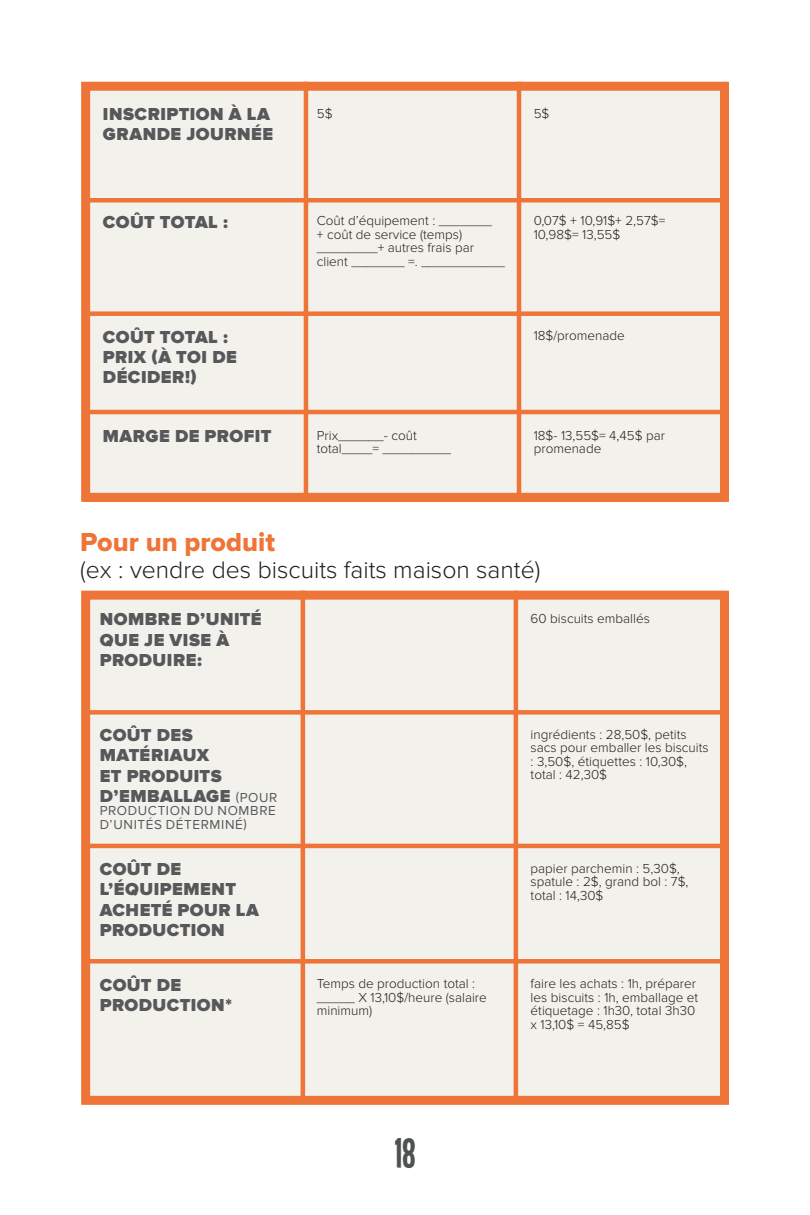
<style>
.page{position:relative;width:810px;height:1215px;background:#fff}
.page>*{position:absolute;margin:0;border:0;box-sizing:border-box;transform-origin:0 0}
.intertitre_gris{font:45px "Single Sleeve";color:#4e5151}
.texte_courant{font:27px "Proxima Nova Extrabld";color:#ef7437}
.texte_courant-2{font:300 24.75px "Proxima Nova";color:#231f20}
.intertitre_gris-2{font:900 18px/20.2px "Proxima Nova";letter-spacing:.03em;color:#57585a}
.texte_courant-3{font:300 13.5px/13.5px "Proxima Nova";color:#231f20}
.intertitre_gris-3{font:13.5px/13.5px "Proxima Nova";letter-spacing:.045em;color:#57585a}
.s1{font-weight:400;font-size:13.5px}
</style>
<div class="page">
<div style="left:81px;top:82px;width:648px;height:420px;background:#f2f1ec;border:9px solid #ef7437"></div>
<hr style="left:304px;top:82px;width:4px;height:418px;background:#ef7437">
<hr style="left:517px;top:82px;width:4px;height:418px;background:#ef7437">
<hr style="left:83px;top:198px;width:644px;height:4px;background:#ef7437">
<div style="left:83px;top:311px;width:644px;height:5px;background:#ef7437"></div>
<hr style="left:83px;top:410px;width:644px;height:4px;background:#ef7437">
<div style="left:83px;top:497px;width:644px;height:5px;background:#ef7437"></div>
<div style="left:81px;top:591px;width:648px;height:514px;background:#f2f1ec;border:9px solid #ef7437"></div>
<hr style="left:301px;top:591px;width:4px;height:506px;background:#ef7437">
<div style="left:85px;top:710px;width:643px;height:5px;background:#ef7437"></div>
<hr style="left:85px;top:844px;width:643px;height:4px;background:#ef7437">
<div style="left:85px;top:959px;width:643px;height:5px;background:#ef7437"></div>
<hr style="left:514px;top:591px;width:4px;height:506px;background:#ef7437">
<p class="intertitre_gris-2" style="left:103px;top:105px;width:172px">INSCRIPTION À LA<br>GRANDE JOURNÉE</p>
<p class="texte_courant-3" style="left:317px;top:107px;width:17px">5$</p>
<p class="texte_courant-3" style="left:534px;top:107px;width:17px">5$</p>
<p class="intertitre_gris-2" style="left:103px;top:212px;width:126px">COÛT TOTAL :</p>
<p class="texte_courant-3" style="left:317px;top:214px;width:190px">Coût d’équipement : _______<br>+ coût de service (temps) ________+ autres frais par client _______ =. ___________</p>
<p class="texte_courant-3" style="left:534px;top:214px;width:133px">0,07$ + 10,91$+ 2,57$=<br>10,98$= 13,55$</p>
<p class="intertitre_gris-2" style="left:103px;top:327px;width:126px">COÛT TOTAL :</p>
<p class="intertitre_gris-2" style="left:103px;top:347px;width:135px">PRIX (À TOI DE<br>DÉCIDER!)</p>
<p class="texte_courant-3" style="left:534px;top:329px;width:93px">18$/promenade</p>
<p class="intertitre_gris-2" style="left:103px;top:426px;width:170px">MARGE DE PROFIT</p>
<p class="texte_courant-3" style="left:317px;top:429px;width:136px">Prix______- coût total____= _________</p>
<p class="texte_courant-3" style="left:534px;top:429px;width:133px">18$- 13,55$= 4,45$ par promenade</p>
<p class="texte_courant" style="left:80px;top:526px;width:196px">Pour un produit</p>
<p class="texte_courant-2" style="left:80px;top:555px;width:462px">(ex : vendre des biscuits faits maison santé)</p>
<p class="intertitre_gris-2" style="left:100px;top:610px;width:163px">NOMBRE D’UNITÉ<br>QUE JE VISE À<br>PRODUIRE:</p>
<p class="texte_courant-3" style="left:531px;top:612px;width:121px">60 biscuits emballés</p>
<p class="intertitre_gris-2" style="left:100px;top:725px;width:179px">COÛT DES<br>MATÉRIAUX<br>ET PRODUITS<br>D’EMBALLAGE <span class="s1">(POUR</span></p>
<p class="intertitre_gris-3" style="left:100px;top:804px;width:178px">PRODUCTION DU NOMBRE<br>D’UNITÉS DÉTERMINÉ)</p>
<p class="intertitre_gris-2" style="left:100px;top:860px;width:161px">COÛT DE<br>L’ÉQUIPEMENT<br>ACHETÉ POUR LA<br>PRODUCTION</p>
<p class="intertitre_gris-2" style="left:100px;top:975px;width:134px">COÛT DE<br>PRODUCTION*</p>
<p class="texte_courant-3" style="left:317px;top:977px;width:172px">Temps de production total : _____ X 13,10$/heure (salaire minimum)</p>
<p class="intertitre_gris" style="left:394px;top:1127px;width:23px">18</p>
<p class="texte_courant-3" style="left:531px;top:728px;width:180px">ingrédients : 28,50$, petits sacs pour emballer les biscuits : 3,50$, étiquettes : 10,30$, total : 42,30$</p>
<p class="texte_courant-3" style="left:531px;top:862px;width:159px">papier parchemin : 5,30$, spatule : 2$, grand bol : 7$, total : 14,30$</p>
<p class="texte_courant-3" style="left:531px;top:977px;width:169px">faire les achats : 1h, préparer les biscuits : 1h, emballage et étiquetage : 1h30, total 3h30 x 13,10$ = 45,85$</p>
</div>
